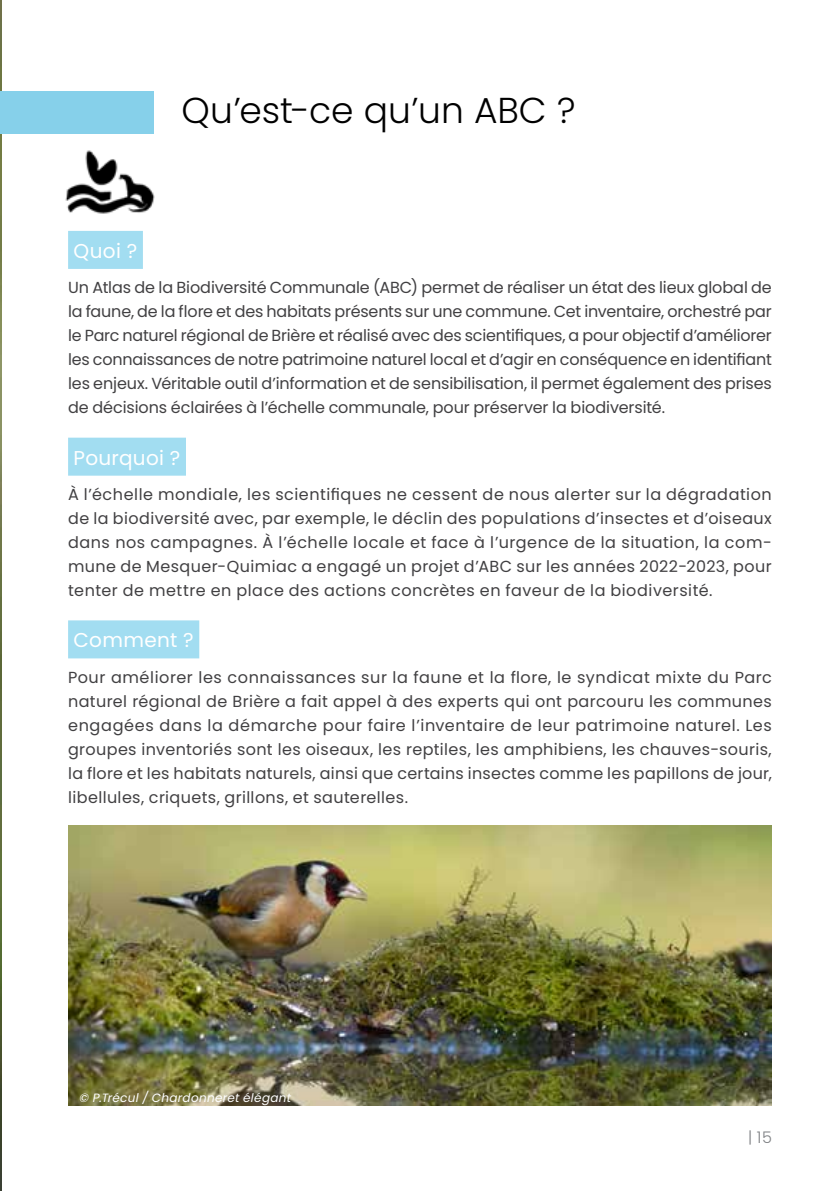
<style>
.page{position:relative;width:840px;height:1191px;background:#fff}
.page>*{position:absolute;margin:0;border:0;box-sizing:border-box;transform-origin:0 0}
.t1{font:300 36px "Poppins";color:#000}
.t2{font:20px "Poppins";letter-spacing:.015em;color:#fff}
.t3{font:16px/24px "Poppins";letter-spacing:.02em;color:#414042;text-align:justify}
.t4{font:300 16px "Poppins";color:#808285}
.t5{font:italic 12px "Poppins";letter-spacing:.025em;color:#fff}
</style>
<div class="page">
<img style="left:0;top:0;width:1px;height:1191px">
<div style="left:68px;top:231px;width:75px;height:38px;background:#a2ddf1"></div>
<div style="left:68px;top:437px;width:118px;height:38px;background:#a2ddf1"></div>
<div style="left:68px;top:620px;width:131px;height:38px;background:#a2ddf1"></div>
<img style="left:68px;top:825px;width:703px;height:281px">
<div style="left:0;top:91px;width:153px;height:42px;background:#86d0ea"></div>
<img style="left:49px;top:122px;width:106px;height:92px">
<h1 class="t1" style="left:181px;top:89px;width:395px">Qu’est-ce qu’un ABC ?</h1>
<p class="t2" style="left:74px;top:239px;width:65px">Quoi ?</p>
<p class="t3" style="left:68px;top:276px;width:705px">Un Atlas de la Biodiversité Communale (ABC) permet de réaliser un état des lieux global de la faune, de la flore et des habitats présents sur une commune. Cet inventaire, orchestré par le Parc naturel régional de Brière et réalisé avec des scientifiques, a pour objectif d’améliorer les connaissances de notre patrimoine naturel local et d’agir en conséquence en identifiant les enjeux. Véritable outil d’information et de sensibilisation, il permet également des prises de décisions éclairées à l’échelle communale, pour préserver la biodiversité.</p>
<p class="t2" style="left:74px;top:446px;width:108px">Pourquoi ?</p>
<p class="t3" style="left:68px;top:482px;width:705px">À l’échelle mondiale, les scientifiques ne cessent de nous alerter sur la dégradation de la biodiversité avec, par exemple, le déclin des populations d’insectes et d’oiseaux dans nos campagnes. À l’échelle locale et face à l’urgence de la situation, la com&shy;mune de Mesquer-Quimiac a engagé un projet d’ABC sur les années 2022-2023, pour tenter de mettre en place des actions concrètes en faveur de la biodiversité.</p>
<p class="t2" style="left:74px;top:629px;width:121px">Comment ?</p>
<p class="t3" style="left:68px;top:665px;width:705px">Pour améliorer les connaissances sur la faune et la flore, le syndicat mixte du Parc naturel régional de Brière a fait appel à des experts qui ont parcouru les communes engagées dans la démarche pour faire l’inventaire de leur patrimoine naturel. Les groupes inventoriés sont les oiseaux, les reptiles, les amphibiens, les chauves-souris, la flore et les habitats naturels, ainsi que certains insectes comme les papillons de jour, libellules, criquets, grillons, et sauterelles.</p>
<p class="t5" style="left:79px;top:1090px;width:213px">© P.Trécul / Chardonneret élégant</p>
<p class="t4" style="left:747px;top:1127px;width:25px">| 15</p>
</div>
